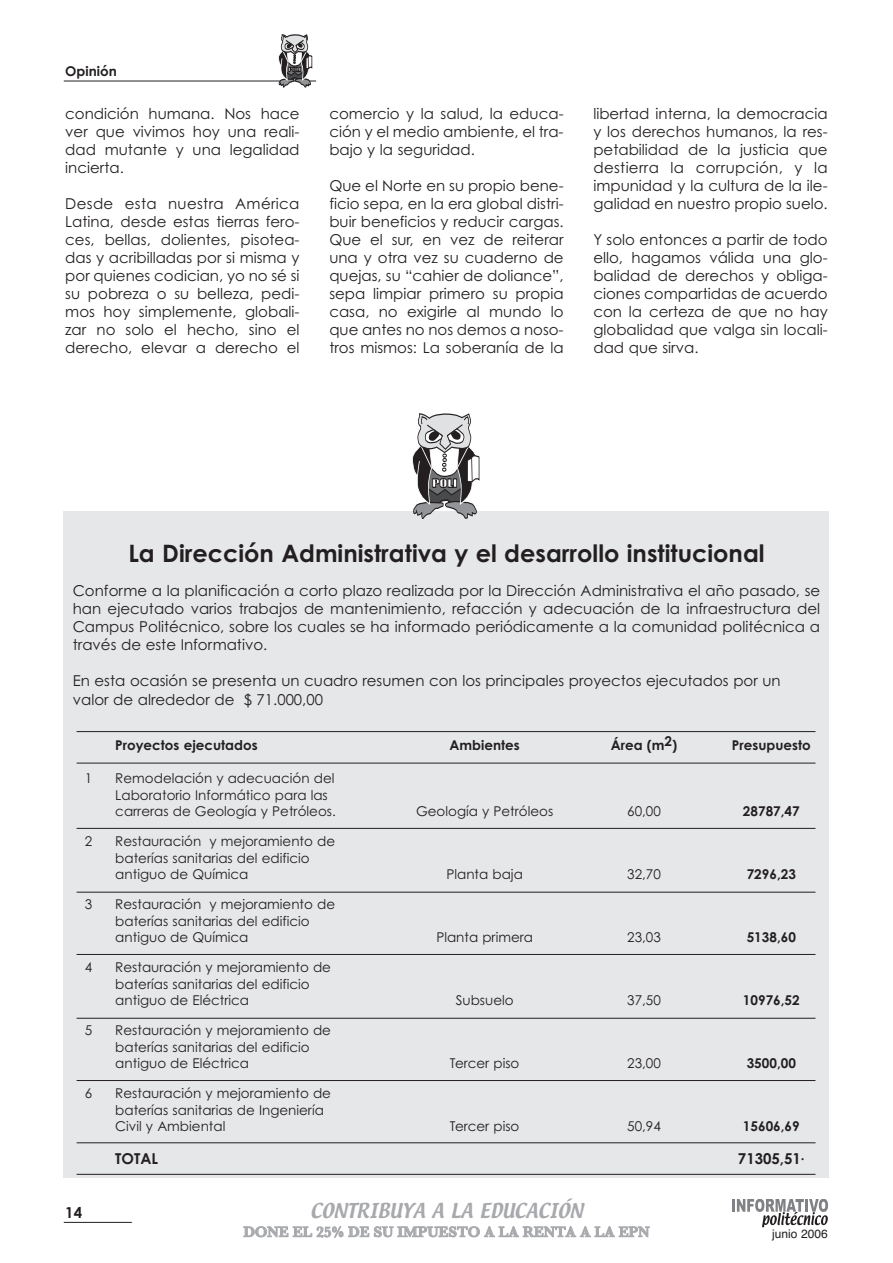
<style>
.page{position:relative;width:893px;height:1263px;background:#fff}
.page>*{position:absolute;margin:0;border:0;box-sizing:border-box;transform-origin:0 0}
.t1{font:700 24px "Century Gothic";color:#231f20}
.t2{font:18px "Textile";color:#a8a9ad}
.t3{font:15px/18px "Century Gothic";color:#231f20;text-align:justify}
.t4{font:600 15px "Baskerville";color:#a8a9ad}
.t5{font:700 15px "Century Gothic";color:#231f20}
.t6{font:13.5px/16.5px "Century Gothic";color:#231f20}
.t7{font:700 13.5px "Century Gothic";color:#231f20}
.t8{font:12px "Helvetica";color:#231f20}
.s1{font-size:13.5px}
</style>
<div class="page">
<svg style="left:732px;top:1199px;width:96px;height:28px"></svg>
<hr style="left:64px;top:1222px;width:68px;height:1px;background:#231f20">
<hr style="left:64px;top:81px;width:252px;height:1px;background:#231f20">
<svg style="left:278px;top:35px;width:34px;height:53px"></svg>
<div style="left:64px;top:512px;width:765px;height:666px;background:#e6e7e9"></div>
<hr style="left:77px;top:731px;width:738px;height:1px;background:#231f20">
<hr style="left:77px;top:763px;width:738px;height:1px;background:#231f20">
<hr style="left:77px;top:828px;width:738px;height:1px;background:#231f20">
<hr style="left:77px;top:892px;width:738px;height:1px;background:#231f20">
<hr style="left:77px;top:954px;width:738px;height:1px;background:#231f20">
<hr style="left:77px;top:1018px;width:738px;height:1px;background:#231f20">
<hr style="left:77px;top:1080px;width:738px;height:1px;background:#231f20">
<hr style="left:77px;top:1142px;width:738px;height:1px;background:#231f20">
<hr style="left:77px;top:1174px;width:738px;height:1px;background:#231f20">
<svg style="left:412px;top:413px;width:67px;height:105px"></svg>
<p class="t7" style="left:65px;top:64px;width:53px">Opinión</p>
<p class="t3" style="left:65px;top:105px;width:236px">condición humana. Nos hace ver que vivimos hoy una reali&shy;dad mutante y una legalidad incierta.</p>
<p class="t3" style="left:65px;top:195px;width:236px">Desde esta nuestra América Latina, desde estas tierras fero&shy;ces, bellas, dolientes, pisotea&shy;das y acribilladas por si misma y por quienes codician, yo no sé si su pobreza o su belleza, pedi&shy;mos hoy simplemente, globali&shy;zar no solo el hecho, sino el derecho, elevar a derecho el</p>
<p class="t3" style="left:329px;top:105px;width:236px">comercio y la salud, la educa&shy;ción y el medio ambiente, el tra&shy;bajo y la seguridad.</p>
<p class="t3" style="left:329px;top:177px;width:236px">Que el Norte en su propio bene&shy;ficio sepa, en la era global distri&shy;buir beneficios y reducir cargas.<br>Que el sur, en vez de reiterar una y otra vez su cuaderno de quejas, su “cahier de doliance”, sepa limpiar primero su propia casa, no exigirle al mundo lo que antes no nos demos a noso&shy;tros mismos: La soberanía de la</p>
<p class="t3" style="left:593px;top:105px;width:236px">libertad interna, la democracia y los derechos humanos, la res&shy;petabilidad de la justicia que destierra la corrupción, y la impunidad y la cultura de la ile&shy;galidad en nuestro propio suelo.</p>
<p class="t3" style="left:593px;top:231px;width:236px">Y solo entonces a partir de todo ello, hagamos válida una glo&shy;balidad de derechos y obliga&shy;ciones compartidas de acuerdo con la certeza de que no hay globalidad que valga sin locali&shy;dad que sirva.</p>
<h1 class="t1" style="left:128px;top:540px;width:638px">La Dirección Administrativa y el desarrollo institucional</h1>
<p class="t3" style="left:73px;top:582px;width:749px">Conforme a la planificación a corto plazo realizada por la Dirección Administrativa el año pasado, se han ejecutado varios trabajos de mantenimiento, refacción y adecuación de la infraestructura del Campus Politécnico, sobre los cuales se ha informado periódicamente a la comunidad politécnica a través de este Informativo.</p>
<p class="t3" style="left:73px;top:671px;width:709px;line-height:19.2px">En esta ocasión se presenta un cuadro resumen con los principales proyectos ejecutados por un valor de alrededor de $ 71.000,00</p>
<p class="t7" style="left:115px;top:737px;width:144px">Proyectos ejecutados</p>
<p class="t7" style="left:450px;top:737px;width:72px">Ambientes</p>
<p class="t7" style="left:611px;top:737px;width:68px">Área (m2)</p>
<p class="t7" style="left:732px;top:737px;width:80px">Presupuesto</p>
<p class="t6" style="left:85px;top:770px;width:9px">1</p>
<p class="t6" style="left:115px;top:770px;width:222px">Remodelación y adecuación del<br>Laboratorio Informático para las carreras de Geología y Petróleos.</p>
<p class="t6" style="left:416px;top:803px;width:139px">Geología y Petróleos</p>
<p class="t6" style="left:627px;top:803px;width:35px">60,00</p>
<p class="t7" style="left:743px;top:803px;width:58px">28787,47</p>
<p class="t6" style="left:85px;top:833px;width:9px">2</p>
<p class="t6" style="left:115px;top:833px;width:221px">Restauración y mejoramiento de baterías sanitarias del edificio antiguo de Química</p>
<p class="t6" style="left:85px;top:896px;width:9px">3</p>
<p class="t6" style="left:115px;top:896px;width:221px">Restauración y mejoramiento de baterías sanitarias del edificio antiguo de Química</p>
<p class="t6" style="left:85px;top:959px;width:9px">4</p>
<p class="t6" style="left:115px;top:959px;width:217px">Restauración y mejoramiento de baterías sanitarias del edificio antiguo de Eléctrica</p>
<p class="t6" style="left:85px;top:1022px;width:9px">5</p>
<p class="t6" style="left:115px;top:1022px;width:217px">Restauración y mejoramiento de baterías sanitarias del edificio antiguo de Eléctrica</p>
<p class="t6" style="left:85px;top:1085px;width:9px">6</p>
<p class="t6" style="left:115px;top:1085px;width:217px">Restauración y mejoramiento de baterías sanitarias de Ingeniería<br>Civil y Ambiental</p>
<p class="t6" style="left:446px;top:866px;width:78px">Planta baja</p>
<p class="t6" style="left:627px;top:866px;width:35px">32,70</p>
<p class="t7" style="left:747px;top:866px;width:51px">7296,23</p>
<p class="t6" style="left:436px;top:929px;width:98px">Planta primera</p>
<p class="t6" style="left:627px;top:929px;width:35px">23,03</p>
<p class="t7" style="left:747px;top:929px;width:51px">5138,60</p>
<p class="t6" style="left:456px;top:992px;width:59px">Subsuelo</p>
<p class="t6" style="left:627px;top:992px;width:35px">37,50</p>
<p class="t7" style="left:743px;top:992px;width:58px">10976,52</p>
<p class="t6" style="left:450px;top:1055px;width:71px">Tercer piso</p>
<p class="t6" style="left:627px;top:1055px;width:35px">23,00</p>
<p class="t7" style="left:747px;top:1055px;width:51px">3500,00</p>
<p class="t6" style="left:450px;top:1118px;width:71px">Tercer piso</p>
<p class="t6" style="left:627px;top:1118px;width:35px">50,94</p>
<p class="t7" style="left:743px;top:1118px;width:58px">15606,69</p>
<p class="t5" style="left:65px;top:1204px;width:18px">14</p>
<p class="t5" style="left:115px;top:1150px;width:44px">TOTAL</p>
<p class="t5" style="left:738px;top:1150px;width:68px">71305,51<span class="s1">·</span></p>
<p class="t2" style="left:310px;top:1201px;width:275px">CONTRIBUYA A LA EDUCACIÓN</p>
<p class="t4" style="left:243px;top:1223px;width:408px">DONE EL 25% DE SU IMPUESTO A LA RENTA A LA EPN</p>
<p class="t8" style="left:772px;top:1226px;width:57px">junio 2006</p>
</div>
